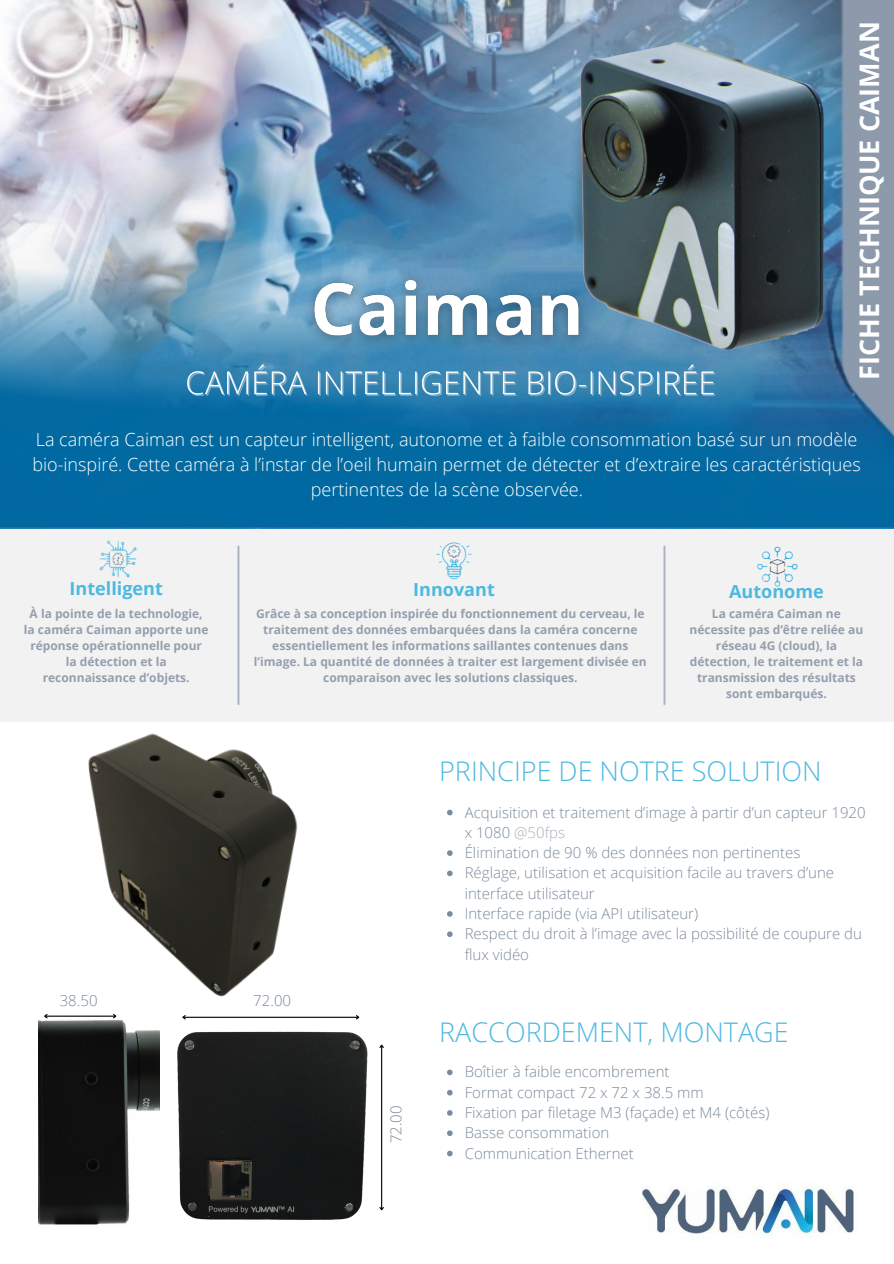
<style>
.page{position:relative;width:894px;height:1264px;background:#fff}
.page>*{position:absolute;margin:0;border:0;box-sizing:border-box;transform-origin:0 0}
.t1{font:300 27px "Open Sans";color:#4cb9e0}
.t2{font:700 27px "Open Sans";color:#fff}
.t3{font:300 18px/24.8px "Open Sans";color:#fff;text-align:center}
.t4{font:700 18px "Open Sans";color:#4cb9e0}
.t5{font:300 15px/20.2px "Open Sans";color:#7c8b9c}
.t6{font:700 12px/16px "Open Sans";color:#949fae;text-align:center}
.s1{color:#a9b3bd}
</style>
<div class="page">
<img style="left:0;top:0;width:893px;height:528px">
<div style="left:89px;top:423px;width:76px;height:23px;background:#0169a1"></div>
<div style="left:89px;top:446px;width:108px;height:22px;background:#0168a1"></div>
<div style="left:80px;top:468px;width:104px;height:22px;background:#0168a1"></div>
<div style="left:89px;top:490px;width:104px;height:23px;background:#0169a1"></div>
<div style="left:159px;top:423px;width:189px;height:23px;background:#0168a1"></div>
<div style="left:197px;top:445px;width:165px;height:23px;background:#0168a1"></div>
<div style="left:184px;top:467px;width:601px;height:23px;background:#0169a1"></div>
<div style="left:189px;top:490px;width:615px;height:23px;background:#0169a1"></div>
<div style="left:354px;top:446px;width:437px;height:24px;background:#0168a1"></div>
<div style="left:348px;top:423px;width:427px;height:23px;background:#0168a1"></div>
<div style="left:0;top:529px;width:893px;height:193px;background:#f2f2f2"></div>
<svg style="left:237px;top:545px;width:2px;height:114px"></svg>
<svg style="left:663px;top:545px;width:2px;height:160px"></svg>
<img style="left:642px;top:1183px;width:213px;height:53px">
<svg style="left:132px;top:367px;width:643px;height:68px"></svg>
<img style="left:88px;top:659px;width:267px;height:359px">
<img style="left:99px;top:540px;width:38px;height:38px">
<img style="left:436px;top:542px;width:36px;height:38px">
<img style="left:757px;top:546px;width:41px;height:41px">
<img style="left:38px;top:1016px;width:122px;height:209px">
<img style="left:177px;top:1031px;width:191px;height:189px">
<svg style="left:447px;top:809px;width:5px;height:6px"></svg>
<svg style="left:447px;top:850px;width:5px;height:6px"></svg>
<svg style="left:447px;top:870px;width:5px;height:6px"></svg>
<svg style="left:447px;top:911px;width:5px;height:5px"></svg>
<svg style="left:447px;top:931px;width:5px;height:6px"></svg>
<svg style="left:447px;top:1069px;width:5px;height:6px"></svg>
<svg style="left:447px;top:1089px;width:5px;height:6px"></svg>
<svg style="left:447px;top:1110px;width:5px;height:5px"></svg>
<svg style="left:447px;top:1130px;width:5px;height:5px"></svg>
<svg style="left:447px;top:1150px;width:5px;height:6px"></svg>
<img style="left:291px;top:242px;width:311px;height:118px">
<img style="left:185px;top:360px;width:532px;height:46px">
<hr style="left:183px;top:1016px;width:175px;height:1px;background:#000">
<svg style="left:181px;top:1014px;width:6px;height:6px"></svg>
<svg style="left:355px;top:1015px;width:5px;height:5px"></svg>
<hr style="left:381px;top:1045px;width:1px;height:164px;background:#000">
<svg style="left:379px;top:1205px;width:5px;height:6px"></svg>
<svg style="left:379px;top:1044px;width:5px;height:5px"></svg>
<hr style="left:45px;top:1015px;width:70px;height:1px;background:#000">
<svg style="left:43px;top:1014px;width:6px;height:5px"></svg>
<svg style="left:112px;top:1012px;width:6px;height:7px"></svg>
<img style="left:574px;top:38px;width:262px;height:316px">
<p class="t2" style="left:850px;top:380px;width:360px;rotate:-90deg">FICHE TECHNIQUE CAIMAN</p>
<p class="t3" style="left:32px;top:426px;width:829px">La caméra Caiman est un capteur intelligent, autonome et à faible consommation basé sur un modèle bio-inspiré. Cette caméra à l’instar de l’oeil humain permet de détecter et d’extraire les caractéristiques pertinentes de la scène observée.</p>
<p class="t4" style="left:70px;top:576px;width:95px">Intelligent</p>
<p class="t4" style="left:413px;top:577px;width:83px">Innovant</p>
<p class="t4" style="left:729px;top:578px;width:96px">Autonome</p>
<p class="t6" style="left:24px;top:605px;width:186px">À la pointe de la technologie, la caméra Caiman apporte une réponse opérationnelle pour la détection et la reconnaissance d’objets.</p>
<p class="t6" style="left:689px;top:605px;width:175px">La caméra Caiman ne nécessite pas d’être reliée au réseau 4G (cloud), la détection, le traitement et la transmission des résultats sont embarqués.</p>
<p class="t6" style="left:254px;top:605px;width:394px">Grâce à sa conception inspirée du fonctionnement du cerveau, le traitement des données embarquées dans la caméra concerne essentiellement les informations saillantes contenues dans l’image. La quantité de données à traiter est largement divisée en comparaison avec les solutions classiques.</p>
<p class="t1" style="left:439px;top:752px;width:384px">PRINCIPE DE NOTRE SOLUTION</p>
<p class="t5" style="left:60px;top:990px;width:39px">38.50</p>
<p class="t5" style="left:253px;top:990px;width:39px">72.00</p>
<p class="t5" style="left:385px;top:1143px;width:39px;rotate:-90deg">72.00</p>
<p class="t5" style="left:464px;top:801px;width:402px">Acquisition et traitement d’image à partir d’un capteur 1920 x 1080 <span class="s1">@50fps</span></p>
<p class="t5" style="left:464px;top:842px;width:337px">Élimination de 90 % des données non pertinentes</p>
<p class="t5" style="left:464px;top:862px;width:371px">Réglage, utilisation et acquisition facile au travers d’une interface utilisateur</p>
<p class="t5" style="left:464px;top:903px;width:235px">Interface rapide (via API utilisateur)</p>
<p class="t5" style="left:464px;top:923px;width:399px">Respect du droit à l’image avec la possibilité de coupure du flux vidéo</p>
<p class="t1" style="left:439px;top:1013px;width:351px">RACCORDEMENT, MONTAGE</p>
<p class="t5" style="left:464px;top:1061px;width:206px">Boîtier à faible encombrement</p>
<p class="t5" style="left:464px;top:1081px;width:240px">Format compact 72 x 72 x 38.5 mm</p>
<p class="t5" style="left:464px;top:1102px;width:306px">Fixation par filetage M3 (façade) et M4 (côtés)</p>
<p class="t5" style="left:464px;top:1122px;width:146px">Basse consommation</p>
<p class="t5" style="left:464px;top:1142px;width:171px">Communication Ethernet</p>
</div>
